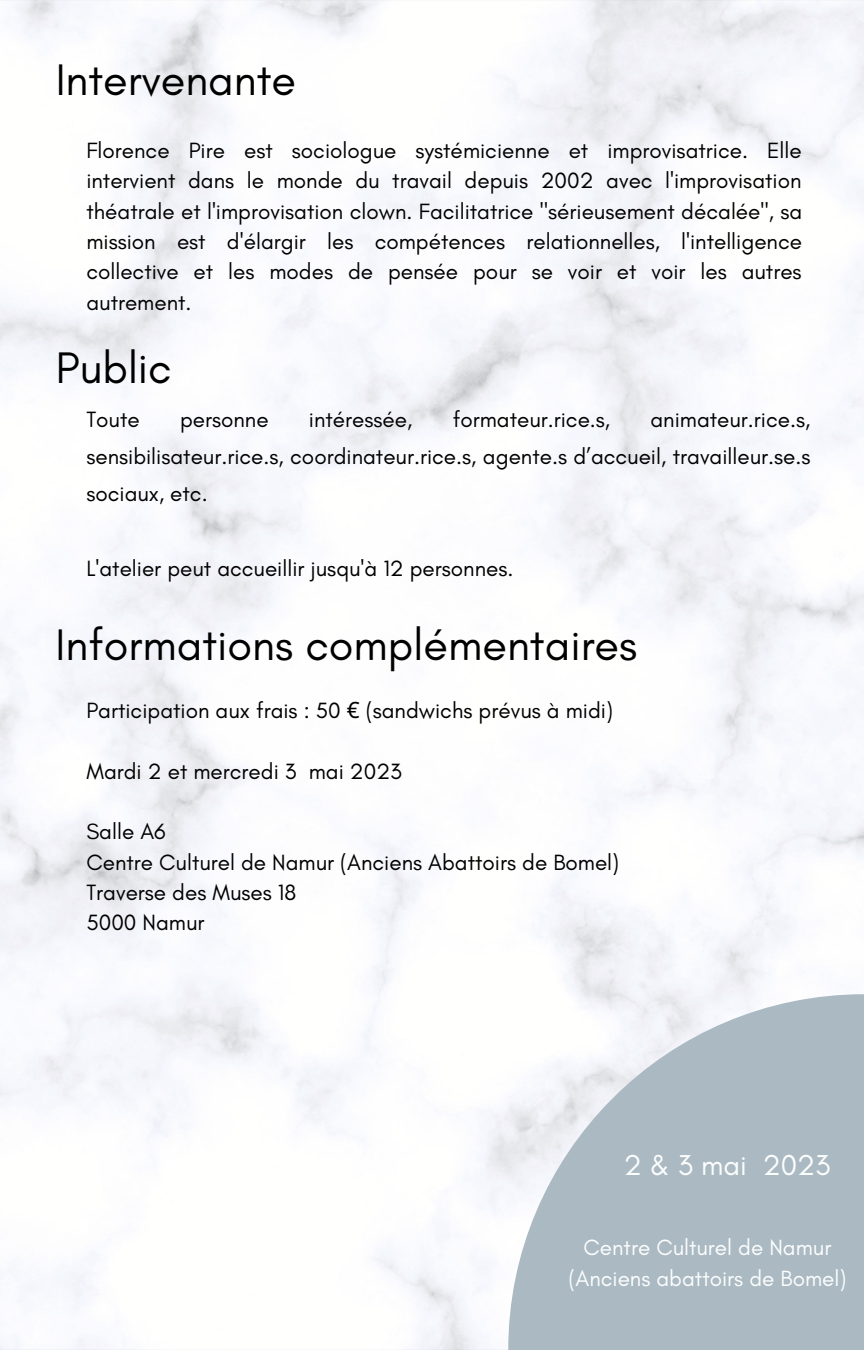
<style>
.page{position:relative;width:864px;height:1350px;background:#fff}
.page>*{position:absolute;margin:0;border:0;box-sizing:border-box;transform-origin:0 0}
.t1{font:45px "Glacial Indifference";color:#000}
.t2{font:29.25px "Glacial Indifference";color:#fcfdfd}
.t3{font:22.5px/30.4px "Glacial Indifference";color:#000;text-align:justify}
.t4{font:22.5px/30.4px "Glacial Indifference";color:#fcfdfd;text-align:center}
.s1{font-family:"Noto Sans"}
</style>
<div class="page">
<svg style="left:508px;top:994px;width:356px;height:356px;fill:#aab9c2"></svg>
<h1 class="t1" style="left:56px;top:52px;width:242px">Intervenante</h1>
<p class="t3" style="left:86px;top:135px;width:717px">Florence Pire est sociologue systémicienne et improvisatrice. Elle intervient dans le monde du travail depuis 2002 avec l'improvisation théatrale et l'improvisation clown. Facilitatrice "sérieusement décalée", sa mission est d'élargir les compétences relationnelles, l'intelligence collective et les modes de pensée pour se voir et voir les autres autrement.</p>
<h1 class="t1" style="left:56px;top:340px;width:117px">Public</h1>
<p class="t3" style="left:86px;top:404px;width:55px">Toute</p>
<p class="t3" style="left:180px;top:404px;width:90px">personne</p>
<p class="t3" style="left:309px;top:404px;width:105px">intéressée,</p>
<p class="t3" style="left:453px;top:404px;width:159px">formateur.rice.s,</p>
<p class="t3" style="left:86px;top:401px;width:726px;line-height:37.1px;text-indent:564px">animateur.rice.s, sensibilisateur.rice.s, coordinateur.rice.s, agente.s d’accueil, travailleur.se.s sociaux, etc.</p>
<p class="t3" style="left:86px;top:553px;width:429px">L'atelier peut accueillir jusqu'à 12 personnes.</p>
<h1 class="t1" style="left:56px;top:617px;width:583px">Informations complémentaires</h1>
<p class="t3" style="left:86px;top:695px;width:528px">Participation aux frais : 50 <span class="s1">€</span> (sandwichs prévus à midi)</p>
<p class="t3" style="left:86px;top:755px;width:317px">Mardi 2 et mercredi 3 mai 2023</p>
<p class="t3" style="left:86px;top:816px;width:534px;text-align:left">Salle A6<br>Centre Culturel de Namur (Anciens Abattoirs de Bomel)<br>Traverse des Muses 18<br>5000 Namur</p>
<h2 class="t2" style="left:624px;top:1148px;width:208px">2 &amp; 3 mai 2023</h2>
<p class="t4" style="left:569px;top:1232px;width:279px">Centre Culturel de Namur (Anciens abattoirs de Bomel)</p>
</div>
